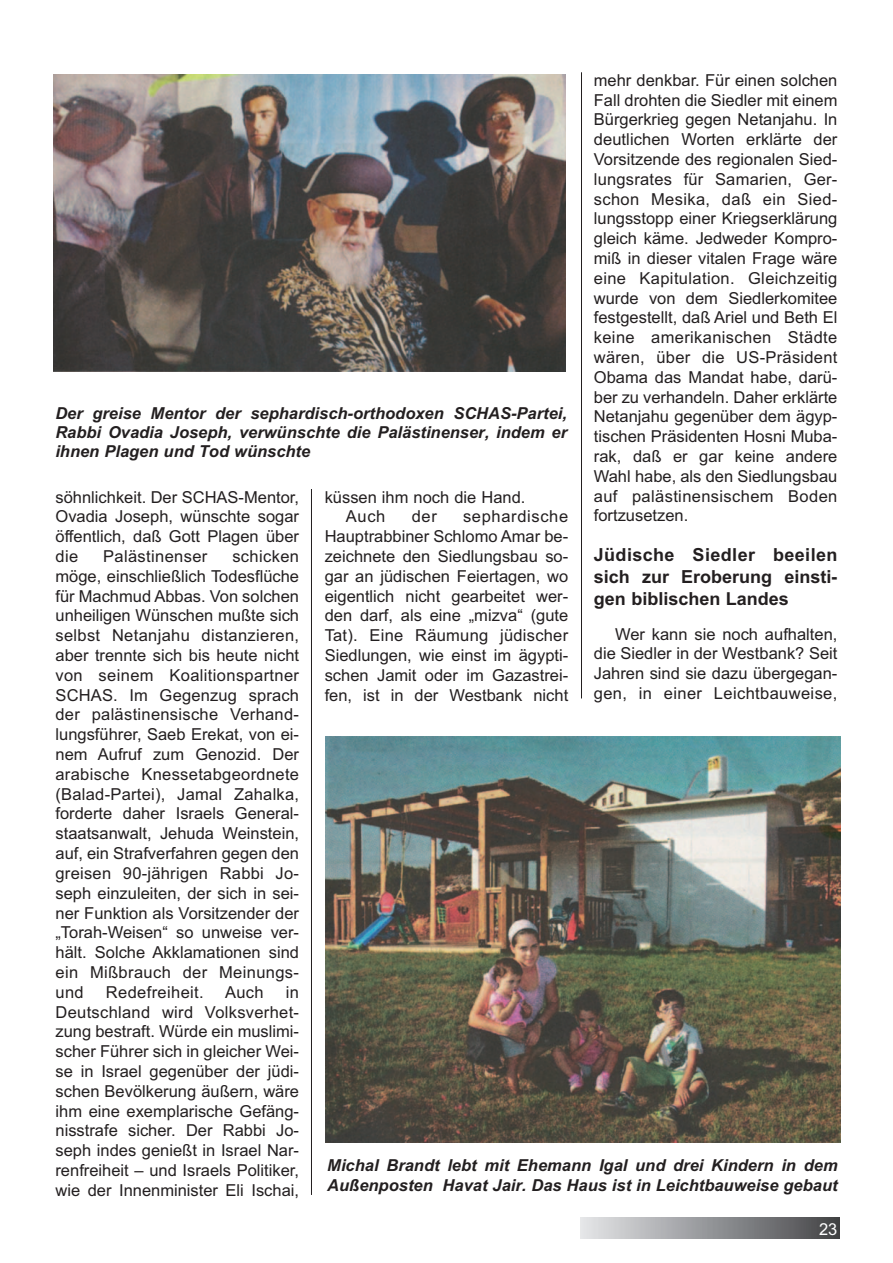
<style>
.page{position:relative;width:893px;height:1263px;background:#fff}
.page>*{position:absolute;margin:0;border:0;box-sizing:border-box;transform-origin:0 0}
.t1{font:700 18px/21.6px "Arial";color:#231f20;text-align:justify}
.t2{font:16.5px/19.8px "Arial";color:#231f20;text-align:justify}
.t3{font:italic 700 16.5px/19.2px "Arial";color:#231f20;text-align:justify}
.t4{font:16.5px "Arial";letter-spacing:.02em;color:#231f20}
.t5{font:16.5px "Arial";color:#fff}
</style>
<div class="page">
<img style="left:581px;top:1217px;width:258px;height:22px">
<hr style="left:311px;top:486px;width:1px;height:709px;background:#231f20">
<hr style="left:581px;top:72px;width:1px;height:626px;background:#231f20">
<img style="left:54px;top:74px;width:511px;height:297px">
<div style="left:54px;top:398px;width:515px;height:91px;background:#fff"></div>
<img style="left:326px;top:737px;width:515px;height:405px">
<p class="t2" style="left:594px;top:72px;width:245px">mehr denkbar. Für einen solchen Fall drohten die Siedler mit einem Bürgerkrieg gegen Netanjahu. In deutlichen Worten erklärte der Vorsitzende des regionalen Sied&shy;lungsrates für Samarien, Ger&shy;schon Mesika, daß ein Sied&shy;lungsstopp einer Kriegserklärung gleich käme. Jedweder Kompro&shy;miß in dieser vitalen Frage wäre eine Kapitulation. Gleichzeitig wurde von dem Siedlerkomitee festgestellt, daß Ariel und Beth El keine amerikanischen Städte wären, über die US-Präsident Obama das Mandat habe, darü&shy;ber zu verhandeln. Daher erklärte Netanjahu gegenüber dem ägyp&shy;tischen Präsidenten Hosni Muba&shy;rak, daß er gar keine andere Wahl habe, als den Siedlungsbau auf palästinensischem Boden fortzusetzen.</p>
<p class="t1" style="left:594px;top:546px;width:245px">Jüdische Siedler beeilen sich zur Eroberung einsti&shy;gen biblischen Landes</p>
<p class="t2" style="left:594px;top:625px;width:245px;text-indent:21px">Wer kann sie noch aufhalten, die Siedler in der Westbank? Seit Jahren sind sie dazu übergegan&shy;gen, in einer Leichtbauweise,</p>
<p class="t3" style="left:55px;top:405px;width:513px">Der greise Mentor der sephardisch-orthodoxen SCHAS-Partei, Rabbi Ovadia Joseph, verwünschte die Palästinenser, indem er ihnen Plagen und Tod wünschte</p>
<p class="t2" style="left:55px;top:489px;width:245px">söhnlichkeit. Der SCHAS-Mentor, Ovadia Joseph, wünschte sogar öffentlich, daß Gott Plagen über die</p>
<p class="t2" style="left:346px;top:489px;width:181px;text-indent:-21px">küssen ihm noch die Hand.<br>Auch</p>
<p class="t2" style="left:325px;top:508px;width:245px;text-indent:138px">sephardische Hauptrabbiner Schlomo Amar be&shy;zeichnete den Siedlungsbau so&shy;gar an jüdischen Feiertagen, wo eigentlich nicht gearbeitet wer&shy;den darf, als eine „mizva“ (gute Tat). Eine Räumung jüdischer Siedlungen, wie einst im ägypti&shy;schen Jamit oder im Gazastrei&shy;fen, ist in der Westbank nicht</p>
<p class="t2" style="left:412px;top:508px;width:27px">der</p>
<p class="t4" style="left:103px;top:550px;width:106px">Palästinenser</p>
<p class="t2" style="left:55px;top:548px;width:245px;text-indent:177px">schicken möge, einschließlich Todesflüche für Machmud Abbas. Von solchen unheiligen Wünschen mußte sich selbst Netanjahu distanzieren, aber trennte sich bis heute nicht von seinem Koalitionspartner SCHAS. Im Gegenzug sprach der palästinensische Verhand&shy;lungsführer, Saeb Erekat, von ei&shy;nem Aufruf zum Genozid. Der arabische Knessetabgeordnete (Balad-Partei), Jamal Zahalka, forderte daher Israels General&shy;staatsanwalt, Jehuda Weinstein, auf, ein Strafverfahren gegen den greisen 90-jährigen Rabbi Jo&shy;seph einzuleiten, der sich in sei&shy;ner Funktion als Vorsitzender der „Torah-Weisen“ so unweise ver&shy;hält. Solche Akklamationen sind ein Mißbrauch der Meinungs&shy;und</p>
<p class="t4" style="left:106px;top:986px;width:99px">Redefreiheit.</p>
<p class="t2" style="left:225px;top:984px;width:40px">Auch</p>
<p class="t2" style="left:55px;top:984px;width:245px;text-indent:230px">in Deutschland wird Volksverhet&shy;zung bestraft. Würde ein muslimi&shy;scher Führer sich in gleicher Wei&shy;se in Israel gegenüber der jüdi&shy;schen Bevölkerung äußern, wäre ihm eine exemplarische Gefäng&shy;nisstrafe sicher. Der Rabbi Jo&shy;seph indes genießt in Israel Nar&shy;renfreiheit – und Israels Politiker, wie der Innenminister Eli Ischai,</p>
<p class="t3" style="left:327px;top:1157px;width:512px">Michal Brandt lebt mit Ehemann Igal und drei Kindern in dem<br>Außenposten Havat Jair. Das Haus ist in Leichtbauweise gebaut</p>
<p class="t5" style="left:819px;top:1223px;width:20px">23</p>
</div>
